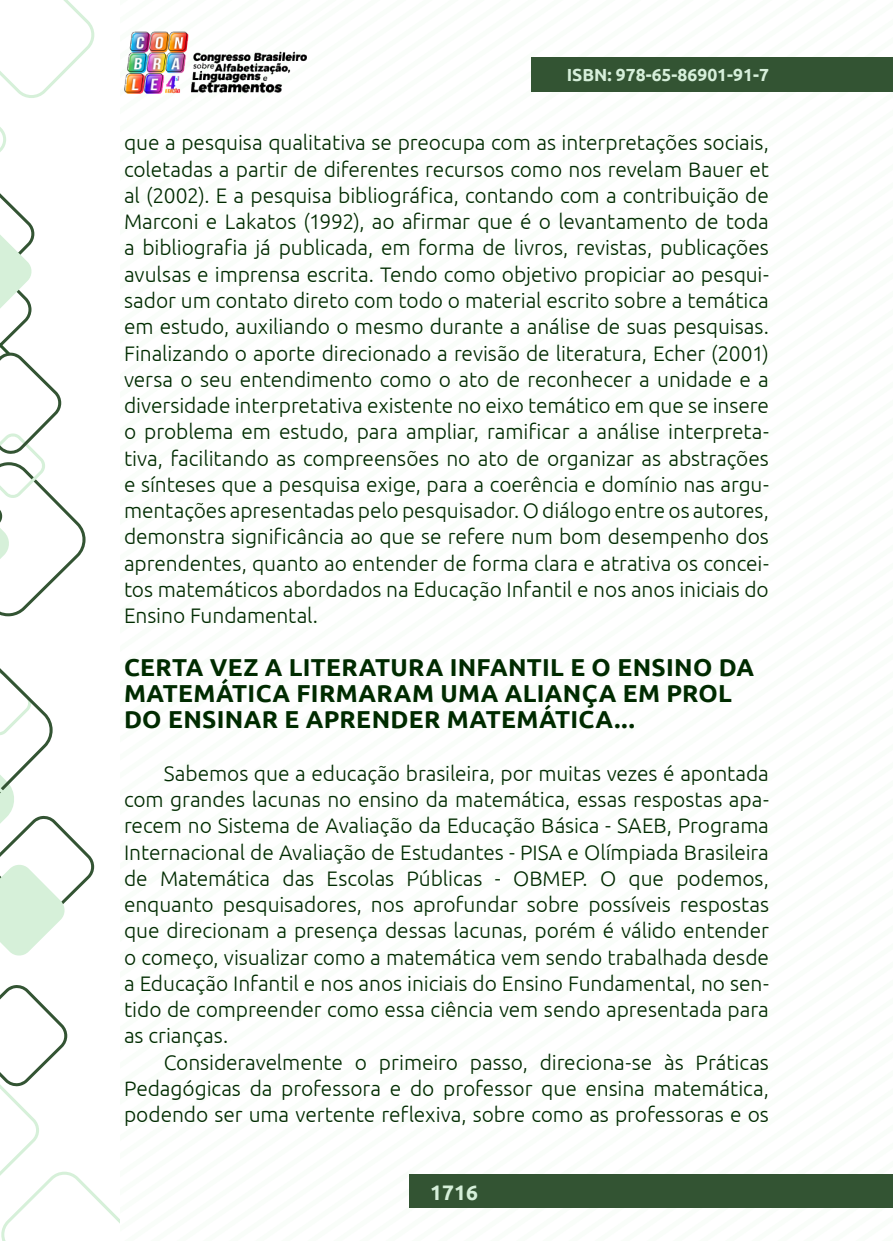
<style>
.page{position:relative;width:893px;height:1241px;background:#fff}
.page>*{position:absolute;margin:0;border:0;box-sizing:border-box;transform-origin:0 0}
._9_SUBTÍTULO{font:700 24.5px/26.2px "Ubuntu";letter-spacing:.015em;color:#002b00}
._8_CORPO{font:300 21px/26.2px "Ubuntu";letter-spacing:-.005em;color:#002b00;text-align:justify}
.t1{font:700 21px "Ubuntu";color:#d6efda}
.t2{font:700 17.5px "Ubuntu";color:#d6efda}
</style>
<div class="page">
<img style="left:124px;top:31px;width:182px;height:62px">
<div style="left:532px;top:57px;width:361px;height:35px;background:#335433"></div>
<div style="left:410px;top:1174px;width:483px;height:33px;background:#335433"></div>
<svg style="left:0;top:985px;width:119px;height:255px"></svg>
<svg style="left:0;top:0;width:94px;height:616px"></svg>
<svg style="left:0;top:668px;width:94px;height:288px"></svg>
<p class="t2" style="left:567px;top:64px;width:204px">ISBN: 978-65-86901-91-7</p>
<p class="_8_CORPO" style="left:124px;top:129px;width:646px">que a pesquisa qualitativa se preocupa com as interpretações sociais, coletadas a partir de diferentes recursos como nos revelam Bauer et al (2002). E a pesquisa bibliográfica, contando com a contribuição de Marconi e Lakatos (1992), ao afirmar que é o levantamento de toda a bibliografia já publicada, em forma de livros, revistas, publicações avulsas e imprensa escrita. Tendo como objetivo propiciar ao pesqui&shy;sador um contato direto com todo o material escrito sobre a temática em estudo, auxiliando o mesmo durante a análise de suas pesquisas.<br>Finalizando o aporte direcionado a revisão de literatura, Echer (2001) versa o seu entendimento como o ato de reconhecer a unidade e a diversidade interpretativa existente no eixo temático em que se insere o problema em estudo, para ampliar, ramificar a análise interpreta&shy;tiva, facilitando as compreensões no ato de organizar as abstrações e sínteses que a pesquisa exige, para a coerência e domínio nas argu&shy;mentações apresentadas pelo pesquisador. O diálogo entre os autores, demonstra significância ao que se refere num bom desempenho dos aprendentes, quanto ao entender de forma clara e atrativa os concei&shy;tos matemáticos abordados na Educação Infantil e nos anos iniciais do Ensino Fundamental.</p>
<p class="_9_SUBTÍTULO" style="left:124px;top:653px;width:632px">CERTA VEZ A LITERATURA INFANTIL E O ENSINO DA<br>MATEMÁTICA FIRMARAM UMA ALIANÇA EM PROL<br>DO ENSINAR E APRENDER MATEMÁTICA...</p>
<p class="_8_CORPO" style="left:124px;top:759px;width:646px;text-indent:40px">Sabemos que a educação brasileira, por muitas vezes é apontada com grandes lacunas no ensino da matemática, essas respostas apa&shy;recem no Sistema de Avaliação da Educação Básica - SAEB, Programa Internacional de Avaliação de Estudantes - PISA e Olímpiada Brasileira de Matemática das Escolas Públicas - OBMEP. O que podemos, enquanto pesquisadores, nos aprofundar sobre possíveis respostas que direcionam a presença dessas lacunas, porém é válido entender o começo, visualizar como a matemática vem sendo trabalhada desde a Educação Infantil e nos anos iniciais do Ensino Fundamental, no sen&shy;tido de compreender como essa ciência vem sendo apresentada para as crianças.</p>
<p class="_8_CORPO" style="left:124px;top:1048px;width:646px;text-indent:40px">Consideravelmente o primeiro passo, direciona-se às Práticas Pedagógicas da professora e do professor que ensina matemática, podendo ser uma vertente reflexiva, sobre como as professoras e os</p>
<p class="t1" style="left:430px;top:1178px;width:49px">1716</p>
</div>
